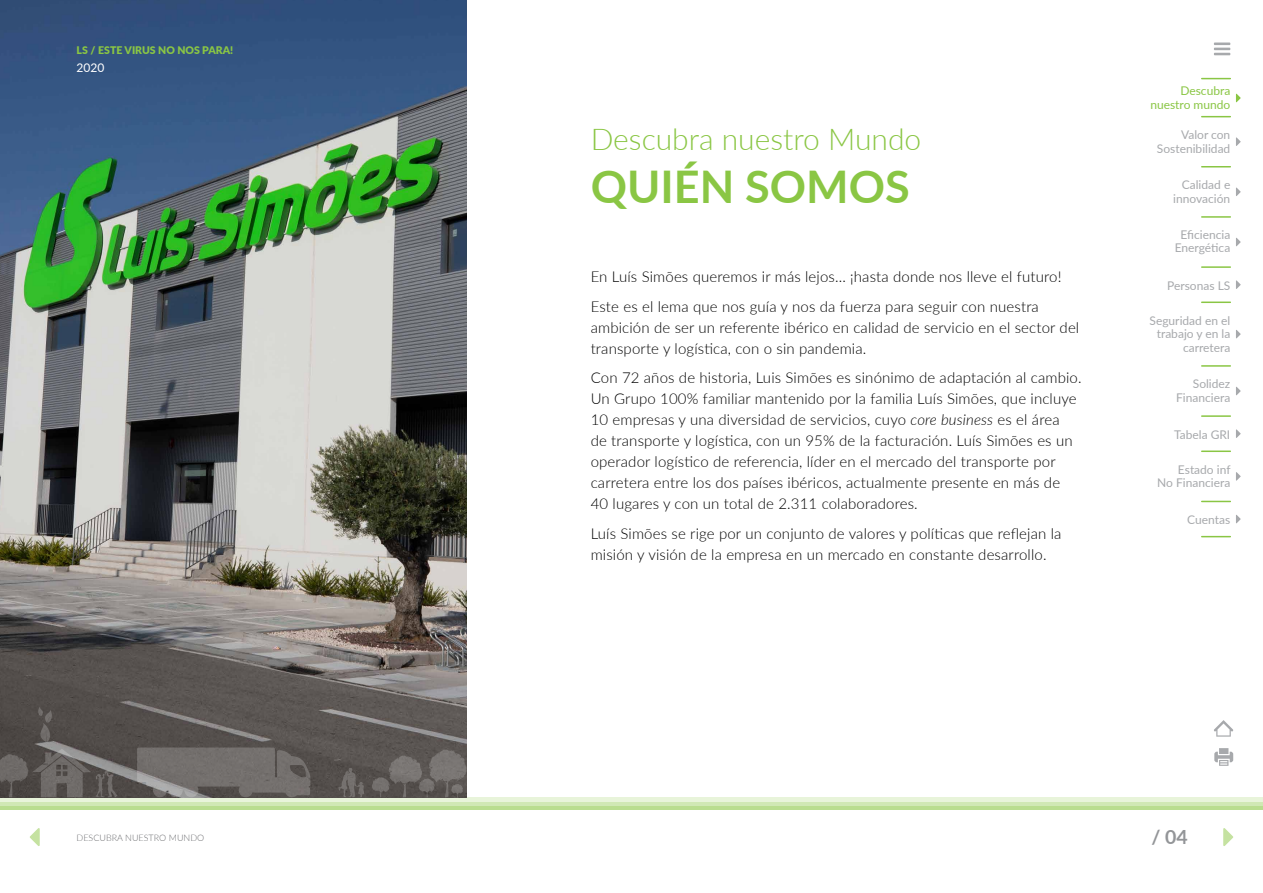
<style>
.page{position:relative;width:1263px;height:893px;background:#fff}
.page>*{position:absolute;margin:0;border:0;box-sizing:border-box;transform-origin:0 0}
.t1{font:700 45px "Lato";color:#8ac644}
.t2{font:300 30px "Lato";color:#8ac644}
.t3{font:700 19.5px "Lato";color:#939598}
.t4{font:300 15px/21px "Lato";letter-spacing:.01em;color:#000}
.t5{font:12px/13.5px "Lato";color:#a7a9ac;text-align:right}
.t6{font:12px/13.5px "Lato";color:#8ac644;text-align:right}
.t7{font:12px "Lato";color:#fff}
.t8{font:900 10.5px "Lato";color:#8ac644}
.t9{font:300 9px "Lato";color:#6d6e71}
.s1{font-style:italic}
</style>
<div class="page">
<hr style="left:0;top:806px;width:1263px;height:4px;background:#b9dd8f">
<div style="left:0;top:801px;width:1263px;height:5px;background:#d0e8b4"></div>
<hr style="left:0;top:797px;width:1263px;height:4px;background:#e8f4da">
<img style="left:0;top:0;width:467px;height:797px">
<svg style="left:1214px;top:748px;width:19px;height:18px"></svg>
<svg style="left:1214px;top:720px;width:19px;height:17px"></svg>
<svg style="left:1223px;top:828px;width:10px;height:18px"></svg>
<svg style="left:30px;top:828px;width:10px;height:18px"></svg>
<svg style="left:137px;top:747px;width:173px;height:50px;background:#716d6b"></svg>
<svg style="left:372px;top:749px;width:95px;height:48px;background:#66625f"></svg>
<svg style="left:38px;top:706px;width:15px;height:36px"></svg>
<svg style="left:338px;top:768px;width:26px;height:29px"></svg>
<svg style="left:0;top:749px;width:117px;height:49px;background:#615d5b"></svg>
<svg style="left:1202px;top:78px;width:28px;height:1px"></svg>
<svg style="left:1202px;top:116px;width:28px;height:1px"></svg>
<svg style="left:1202px;top:166px;width:28px;height:1px"></svg>
<hr style="left:1202px;top:216px;width:28px;height:2px;background:#8ac644">
<hr style="left:1202px;top:365px;width:28px;height:2px;background:#8ac644">
<hr style="left:1202px;top:266px;width:28px;height:2px;background:#8ac644">
<svg style="left:1202px;top:501px;width:28px;height:1px"></svg>
<hr style="left:1202px;top:415px;width:28px;height:2px;background:#8ac644">
<hr style="left:1202px;top:450px;width:28px;height:2px;background:#8ac644">
<svg style="left:1202px;top:536px;width:28px;height:1px"></svg>
<svg style="left:1202px;top:302px;width:28px;height:1px"></svg>
<svg style="left:1214px;top:43px;width:16px;height:12px"></svg>
<svg style="left:1236px;top:94px;width:5px;height:8px"></svg>
<svg style="left:1236px;top:137px;width:5px;height:9px"></svg>
<svg style="left:1236px;top:188px;width:5px;height:8px"></svg>
<svg style="left:1236px;top:238px;width:5px;height:8px"></svg>
<svg style="left:1236px;top:280px;width:5px;height:9px"></svg>
<svg style="left:1236px;top:330px;width:5px;height:8px"></svg>
<svg style="left:1236px;top:387px;width:5px;height:8px"></svg>
<svg style="left:1236px;top:429px;width:5px;height:9px"></svg>
<svg style="left:1236px;top:472px;width:5px;height:9px"></svg>
<svg style="left:1236px;top:515px;width:5px;height:8px"></svg>
<p class="t8" style="left:77px;top:42px;width:158px">LS / ESTE VIRUS NO NOS PARA!</p>
<p class="t7" style="left:77px;top:59px;width:29px">2020</p>
<h2 class="t2" style="left:591px;top:118px;width:332px">Descubra nuestro Mundo</h2>
<h1 class="t1" style="left:591px;top:153px;width:321px">QUIÉN SOMOS</h1>
<p class="t4" style="left:591px;top:261px;width:472px;line-height:29.5px">En Luís Simões queremos ir más lejos... ¡hasta donde nos lleve el futuro!<br>Este es el lema que nos guía y nos da fuerza para seguir con nuestra</p>
<p class="t4" style="left:591px;top:316px;width:490px">ambición de ser un referente ibérico en calidad de servicio en el sector del transporte y logística, con o sin pandemia.</p>
<p class="t4" style="left:591px;top:367px;width:492px">Con 72 años de historia, Luis Simões es sinónimo de adaptación al cambio.<br>Un Grupo 100% familiar mantenido por la familia Luís Simões, que incluye 10 empresas y una diversidad de servicios, cuyo <span class="s1">core business</span> es el área<br>de transporte y logística, con un 95% de la facturación. Luís Simões es un operador logístico de referencia, líder en el mercado del transporte por carretera entre los dos países ibéricos, actualmente presente en más de<br>40 lugares y con un total de 2.311 colaboradores.</p>
<p class="t4" style="left:591px;top:522px;width:472px">Luís Simões se rige por un conjunto de valores y políticas que reflejan la misión y visión de la empresa en un mercado en constante desarrollo.</p>
<p class="t6" style="left:1150px;top:84px;width:81px">Descubra nuestro mundo</p>
<p class="t5" style="left:1157px;top:127px;width:75px">Valor con<br>Sostenibilidad</p>
<p class="t5" style="left:1173px;top:178px;width:59px">Calidad e innovación</p>
<p class="t5" style="left:1175px;top:228px;width:57px;line-height:12.8px;text-align:center">Eficiencia<br>Energética</p>
<p class="t5" style="left:1167px;top:278px;width:65px">Personas LS</p>
<p class="t5" style="left:1149px;top:313px;width:82px">Seguridad en el trabajo y en la carretera</p>
<p class="t5" style="left:1176px;top:377px;width:56px">Solidez<br>Financiera</p>
<p class="t5" style="left:1174px;top:427px;width:58px">Tabela GRI</p>
<p class="t5" style="left:1157px;top:462px;width:75px">Estado inf<br>No Financiera</p>
<p class="t5" style="left:1187px;top:512px;width:45px">Cuentas</p>
<p class="t9" style="left:77px;top:831px;width:129px">DESCUBRA NUESTRO MUNDO</p>
<h3 class="t3" style="left:1151px;top:822px;width:38px">/ 04</h3>
</div>
